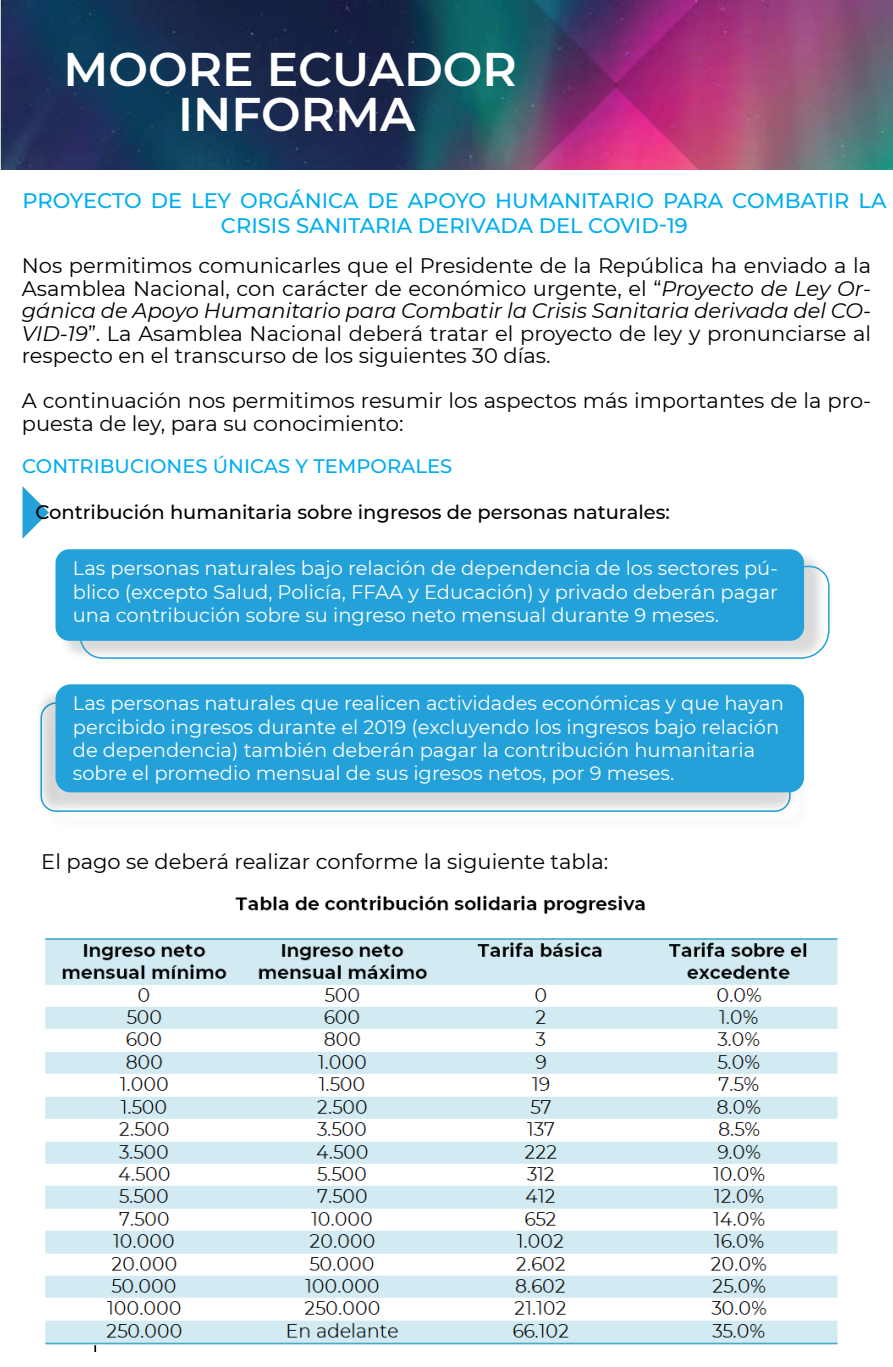
<style>
.page{position:relative;width:893px;height:1367px;background:#fff}
.page>*{position:absolute;margin:0;border:0;box-sizing:border-box;transform-origin:0 0}
.t1{font:600 47.1px/45.8px "Montserrat";color:#fff;text-align:center}
.t2{font:21px/22.5px "Montserrat";color:#000;text-align:justify}
.t3{font:500 21px/25.2px "Montserrat";color:#00aeef;text-align:center}
.t4{font:19.5px/23.4px "Montserrat";color:#fff;text-align:justify}
.t5{font:500 19.5px "Montserrat";color:#000}
.t6{font:500 19.5px "Montserrat";color:#00aeef}
.t7{font:6.45px "Montserrat";color:#000}
.s1{font-style:italic}
</style>
<div class="page">
<img style="left:0;top:0;width:614px;height:169px">
<img style="left:614px;top:0;width:279px;height:169px">
<svg style="left:23px;top:487px;width:26px;height:51px"></svg>
<div style="left:55px;top:549px;width:749px;height:92px;background:#24a1d8;border-radius:14px"></div>
<svg style="left:79px;top:565px;width:751px;height:94px"></svg>
<img style="left:40px;top:686px;width:765px;height:126px">
<div style="left:55px;top:684px;width:749px;height:108px;background:#24a1d8;border-radius:15px"></div>
<img style="left:45px;top:895px;width:793px;height:456px">
<h1 class="t1" style="left:64px;top:44px;width:455px">MOORE ECUADOR<br>INFORMA</h1>
<p class="t3" style="left:22px;top:187px;width:865px">PROYECTO DE LEY ORGÁNICA DE APOYO HUMANITARIO PARA COMBATIR LA<br>CRISIS SANITARIA DERIVADA DEL COVID-19</p>
<p class="t2" style="left:22px;top:253px;width:851px">Nos permitimos comunicarles que el Presidente de la República ha enviado a la Asamblea Nacional, con carácter de económico urgente, el “<span class="s1">Proyecto de Ley Or&shy;gánica de Apoyo Humanitario para Combatir la Crisis Sanitaria derivada del CO-VID-19</span>”. La Asamblea Nacional deberá tratar el proyecto de ley y pronunciarse al respecto en el transcurso de los siguientes 30 días.</p>
<p class="t2" style="left:22px;top:388px;width:851px">A continuación nos permitimos resumir los aspectos más importantes de la pro&shy;puesta de ley, para su conocimiento:</p>
<p class="t7" style="left:92px;top:305px;width:54px">AHORA SOMOS:</p>
<p class="t6" style="left:22px;top:452px;width:432px">CONTRIBUCIONES ÚNICAS Y TEMPORALES</p>
<p class="t5" style="left:35px;top:498px;width:636px">Contribución humanitaria sobre ingresos de personas naturales:</p>
<p class="t4" style="left:73px;top:556px;width:707px">Las personas naturales bajo relación de dependencia de los sectores pú&shy;blico (excepto Salud, Policía, FFAA y Educación) y privado deberán pagar una contribución sobre su ingreso neto mensual durante 9 meses.</p>
<p class="t4" style="left:73px;top:691px;width:713px;text-align:left">Las personas naturales que realicen actividades económicas y que hayan percibido ingresos durante el 2019 (excluyendo los ingresos bajo relación de dependencia) también deberán pagar la contribución humanitaria sobre el promedio mensual de sus igresos netos, por 9 meses.</p>
<p class="t2" style="left:41px;top:849px;width:568px">El pago se deberá realizar conforme la siguiente tabla:</p>
</div>
